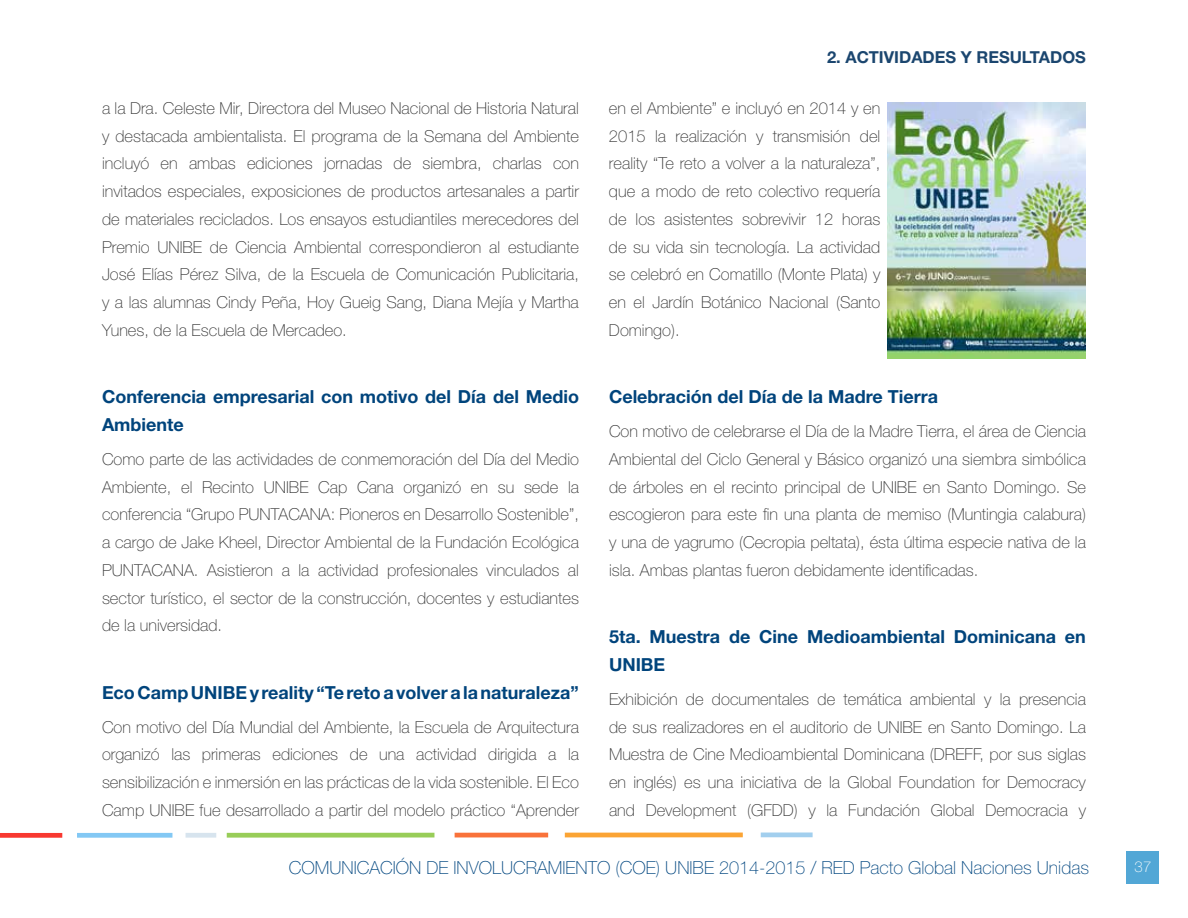
<style>
.page{position:relative;width:1188px;height:918px;background:#fff}
.page>*{position:absolute;margin:0;border:0;box-sizing:border-box;transform-origin:0 0}
.t1{font:700 18px/27.8px "Helvetica Neue LT Std";color:#00447c}
.t2{font:100 18px "Helvetica Neue LT Std";color:#004680}
.t3{font:100 16.5px/27.8px "Helvetica Neue LT Std";color:#333;text-align:justify}
.t4{font:700 16.5px "Helvetica Neue LT Std";color:#1b466f}
.t5{font:100 15px "Helvetica Neue LT Std";color:#fff}
</style>
<div class="page">
<hr style="left:565px;top:833px;width:178px;height:4px;background:#fba434">
<hr style="left:761px;top:833px;width:52px;height:4px;background:#a2cfee">
<div style="left:77px;top:833px;width:95px;height:5px;background:#83c8f4"></div>
<hr style="left:455px;top:833px;width:93px;height:4px;background:#f9723a">
<div style="left:0;top:833px;width:62px;height:5px;background:#f83830"></div>
<div style="left:227px;top:833px;width:207px;height:5px;background:#98cd58"></div>
<div style="left:186px;top:833px;width:30px;height:5px;background:#d7e4ee"></div>
<div style="left:1126px;top:851px;width:34px;height:33px;background:#52a7d6"></div>
<img style="left:888px;top:102px;width:198px;height:256px">
<p class="t3" style="left:102px;top:94px;width:479px">a la Dra. Celeste Mir, Directora del Museo Nacional de Historia Natural y destacada ambientalista. El programa de la Semana del Ambiente incluyó en ambas ediciones jornadas de siembra, charlas con invitados especiales, exposiciones de productos artesanales a partir de materiales reciclados. Los ensayos estudiantiles merecedores del Premio UN IBE de Ciencia Ambiental correspondieron al estudiante José Elías Pérez Silva, de la Escuela de Comunicación Publicitaria, y a las alumnas Cindy Peña, Hoy Gueig Sang, Diana Mejía y Martha Yunes, de la Escuela de Mercadeo.</p>
<p class="t1" style="left:102px;top:383px;width:479px">Conferencia empresarial con motivo del Día del Medio<br>Ambiente</p>
<p class="t3" style="left:102px;top:445px;width:479px">Como parte de las actividades de conmemoración del Día del Medio Ambiente, el Recinto UN IBE Cap Cana organizó en su sede la conferencia “Grupo PUNTACANA</p>
<p class="t3" style="left:102px;top:501px;width:478px;text-indent:229px">: Pioneros en Desarrollo Sostenible”, a cargo de Jake Kheel, Director Ambiental de la Fundación Ecológica PUNTACANA</p>
<p class="t3" style="left:102px;top:556px;width:478px;text-indent:92px">. Asistieron a la actividad profesionales vinculados al sector turístico, el sector de la construcción, docentes y estudiantes de la universidad.</p>
<p class="t1" style="left:102px;top:678px;width:478px">Eco Camp UNIBE y reality “Te reto a volver a la naturaleza”</p>
<p class="t3" style="left:102px;top:713px;width:479px">Con motivo del Día Mundial del Ambiente, la Escuela de Arquitectura organizó las primeras ediciones de una actividad dirigida a la sensibilización e inmersión en las prácticas de la vida sostenible. El Eco Camp UN IBE fue desarrollado a partir del modelo práctico “Aprender</p>
<p class="t4" style="left:827px;top:47px;width:260px">2. ACTIVIDADES Y RESULTADOS</p>
<p class="t3" style="left:609px;top:94px;width:273px">en el Ambiente” e incluyó en 2014 y en 2015 la realización y transmisión del reality “Te reto a volver a la naturaleza”, que a modo de reto colectivo requería de los asistentes sobrevivir 12 horas de su vida sin tecnología. La actividad se celebró en Comatillo (Monte Plata) y en el Jardín Botánico Nacional (Santo Domingo).</p>
<p class="t1" style="left:609px;top:383px;width:331px">Celebración del Día de la Madre Tierra</p>
<p class="t3" style="left:609px;top:417px;width:479px">Con motivo de celebrarse el Día de la Madre Tierra, el área de Ciencia Ambiental del Ciclo General y Básico organizó una siembra simbólica de árboles en el recinto principal de UN IBE en Santo Domingo. Se escogieron para este fin una planta de memiso (Muntingia calabura) y una de yagrumo (Cecropia peltata), ésta última especie nativa de la isla. Ambas plantas fueron debidamente identificadas.</p>
<p class="t1" style="left:609px;top:623px;width:478px">5ta. Muestra de Cine Medioambiental Dominicana en<br>UNIBE</p>
<p class="t3" style="left:609px;top:685px;width:479px">Exhibición de documentales de temática ambiental y la presencia de sus realizadores en el auditorio de UN IBE en Santo Domingo. La Muestra de Cine Medioambiental Dominicana (DREFF, por sus siglas en inglés) es una iniciativa de la Global Foundation for Democracy and Development (GFDD) y la Fundación Global Democracia y</p>
<p class="t2" style="left:289px;top:857px;width:802px">COMUNICACIÓN DE INVOLUCRAMIENTO (COE) UNIBE 2014-2015 / RED Pacto Global Naciones Unidas</p>
<p class="t5" style="left:1135px;top:858px;width:18px">37</p>
</div>
